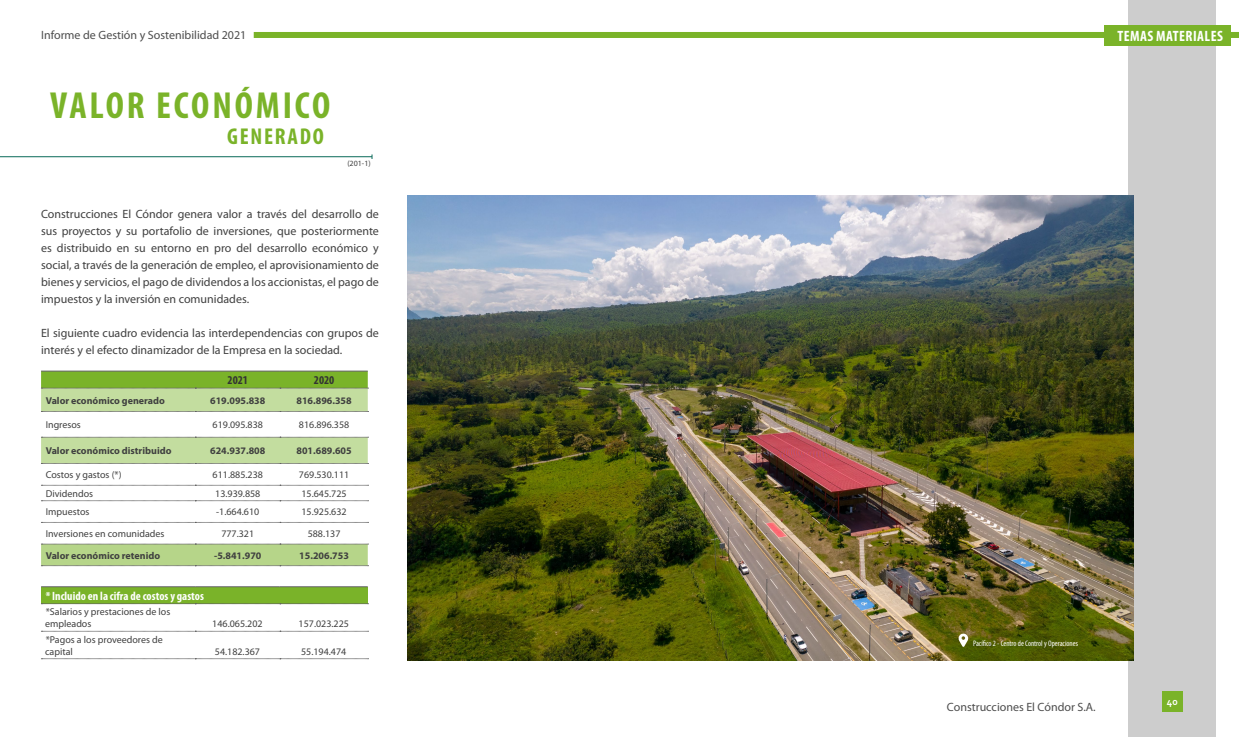
<style>
.page{position:relative;width:1239px;height:737px;background:#fff}
.page>*{position:absolute;margin:0;border:0;box-sizing:border-box;transform-origin:0 0}
.t1{font:700 condensed 37.8px "Myriad Pro";letter-spacing:.075em;color:#7ab329}
.t2{font:700 condensed 23px "Myriad Pro";letter-spacing:.075em;color:#7ab329}
.t3{font:700 condensed 15px "Myriad Pro";letter-spacing:.03em;color:#fff}
.t4{font:12px/17px "Myriad Pro";color:#404040;text-align:justify}
.t5{font:12px "Myriad Pro";color:#4d4d4d}
.t6{font:700 condensed 12px "Myriad Pro";color:#fff}
.t7{font:700 condensed 12px "Myriad Pro";color:#333}
.t8{font:700 10.5px "Corbel";color:#fff}
.t9{font:10px/12px "Myriad Pro";color:#404040}
.t10{font:700 10px "Myriad Pro";color:#404040}
.t11{font:condensed 8px "Myriad Pro";color:#fff}
.t12{font:8px "Myriad Pro";color:#404040}
</style>
<div class="page">
<div style="left:1128px;top:0;width:88px;height:737px;background:#cdcdcd"></div>
<div style="left:254px;top:32px;width:985px;height:6px;background:#7ab329"></div>
<div style="left:1162px;top:691px;width:21px;height:21px;background:#7ab329"></div>
<div style="left:1104px;top:25px;width:126px;height:21px;background:#7ab329"></div>
<hr style="left:0;top:156px;width:372px;height:1px;background:#0a6959">
<svg style="left:41px;top:371px;width:327px;height:93px"></svg>
<svg style="left:41px;top:485px;width:327px;height:1px"></svg>
<svg style="left:41px;top:501px;width:327px;height:1px"></svg>
<svg style="left:41px;top:522px;width:327px;height:1px"></svg>
<svg style="left:41px;top:544px;width:327px;height:22px;background:#b2d088"></svg>
<div style="left:41px;top:587px;width:327px;height:17px;background:#7ab329"></div>
<hr style="left:41px;top:586px;width:154px;height:1px;background:#616161">
<hr style="left:195px;top:586px;width:85px;height:1px;background:#616161">
<hr style="left:280px;top:586px;width:88px;height:1px;background:#616161">
<svg style="left:41px;top:604px;width:327px;height:1px"></svg>
<svg style="left:41px;top:631px;width:327px;height:1px"></svg>
<svg style="left:41px;top:658px;width:327px;height:1px"></svg>
<img style="left:407px;top:196px;width:726px;height:465px">
<svg style="left:958px;top:634px;width:10px;height:13px"></svg>
<p class="t5" style="left:41px;top:28px;width:207px">Informe de Gestión y Sostenibilidad 2021</p>
<p class="t3" style="left:1117px;top:27px;width:107px">TEMAS MATERIALES</p>
<h1 class="t1" style="left:50px;top:82px;width:282px">VALOR ECONÓMICO</h1>
<h2 class="t2" style="left:227px;top:122px;width:98px">GENERADO</h2>
<p class="t12" style="left:347px;top:159px;width:25px">(201-1)</p>
<p class="t4" style="left:41px;top:205px;width:339px">Construcciones El Cóndor genera valor a través del desarrollo de sus proyectos y su portafolio de inversiones, que posteriormente es distribuido en su entorno en pro del desarrollo económico y social, a través de la generación de empleo, el aprovisionamiento de bienes y servicios, el pago de dividendos a los accionistas, el pago de impuestos y la inversión en comunidades.</p>
<p class="t4" style="left:41px;top:324px;width:339px">El siguiente cuadro evidencia las interdependencias con grupos de interés y el efecto dinamizador de la Empresa en la sociedad.</p>
<p class="t7" style="left:228px;top:373px;width:22px">2021</p>
<p class="t7" style="left:314px;top:373px;width:22px">2020</p>
<p class="t10" style="left:46px;top:394px;width:121px">Valor económico generado</p>
<p class="t10" style="left:210px;top:394px;width:57px">619.095.838</p>
<p class="t10" style="left:296px;top:394px;width:57px">816.896.358</p>
<p class="t9" style="left:46px;top:419px;width:37px">Ingresos</p>
<p class="t9" style="left:213px;top:419px;width:52px">619.095.838</p>
<p class="t9" style="left:299px;top:419px;width:52px">816.896.358</p>
<p class="t10" style="left:46px;top:444px;width:127px">Valor económico distribuido</p>
<p class="t10" style="left:210px;top:444px;width:57px">624.937.808</p>
<p class="t10" style="left:296px;top:444px;width:57px">801.689.605</p>
<p class="t9" style="left:46px;top:469px;width:77px">Costos y gastos (*)</p>
<p class="t9" style="left:213px;top:469px;width:52px">611.885.238</p>
<p class="t9" style="left:299px;top:469px;width:52px">769.530.111</p>
<p class="t9" style="left:46px;top:487px;width:49px">Dividendos</p>
<p class="t9" style="left:215px;top:487px;width:47px">13.939.858</p>
<p class="t9" style="left:301px;top:487px;width:47px">15.645.725</p>
<p class="t9" style="left:46px;top:506px;width:45px">Impuestos</p>
<p class="t9" style="left:216px;top:506px;width:45px">-1.664.610</p>
<p class="t9" style="left:301px;top:506px;width:47px">15.925.632</p>
<p class="t9" style="left:46px;top:527px;width:120px">Inversiones en comunidades</p>
<p class="t9" style="left:221px;top:527px;width:34px">777.321</p>
<p class="t9" style="left:308px;top:527px;width:34px">588.137</p>
<p class="t10" style="left:46px;top:549px;width:116px">Valor económico retenido</p>
<p class="t10" style="left:214px;top:549px;width:49px">-5.841.970</p>
<p class="t10" style="left:299px;top:549px;width:51px">15.206.753</p>
<p class="t6" style="left:46px;top:588px;width:160px">* Incluido en la cifra de costos y gastos</p>
<p class="t9" style="left:45px;top:606px;width:127px">*Salarios y prestaciones de los empleados</p>
<p class="t9" style="left:212px;top:618px;width:52px">146.065.202</p>
<p class="t9" style="left:299px;top:618px;width:52px">157.023.225</p>
<p class="t9" style="left:45px;top:633px;width:119px">*Pagos a los proveedores de capital</p>
<p class="t9" style="left:215px;top:645px;width:47px">54.182.367</p>
<p class="t9" style="left:301px;top:645px;width:47px">55.194.474</p>
<p class="t11" style="left:973px;top:639px;width:107px">Pacífico 2 - Centro de Control y Operaciones</p>
<p class="t5" style="left:947px;top:699px;width:150px">Construcciones El Cóndor S.A.</p>
<p class="t8" style="left:1167px;top:695px;width:12px">40</p>
</div>
